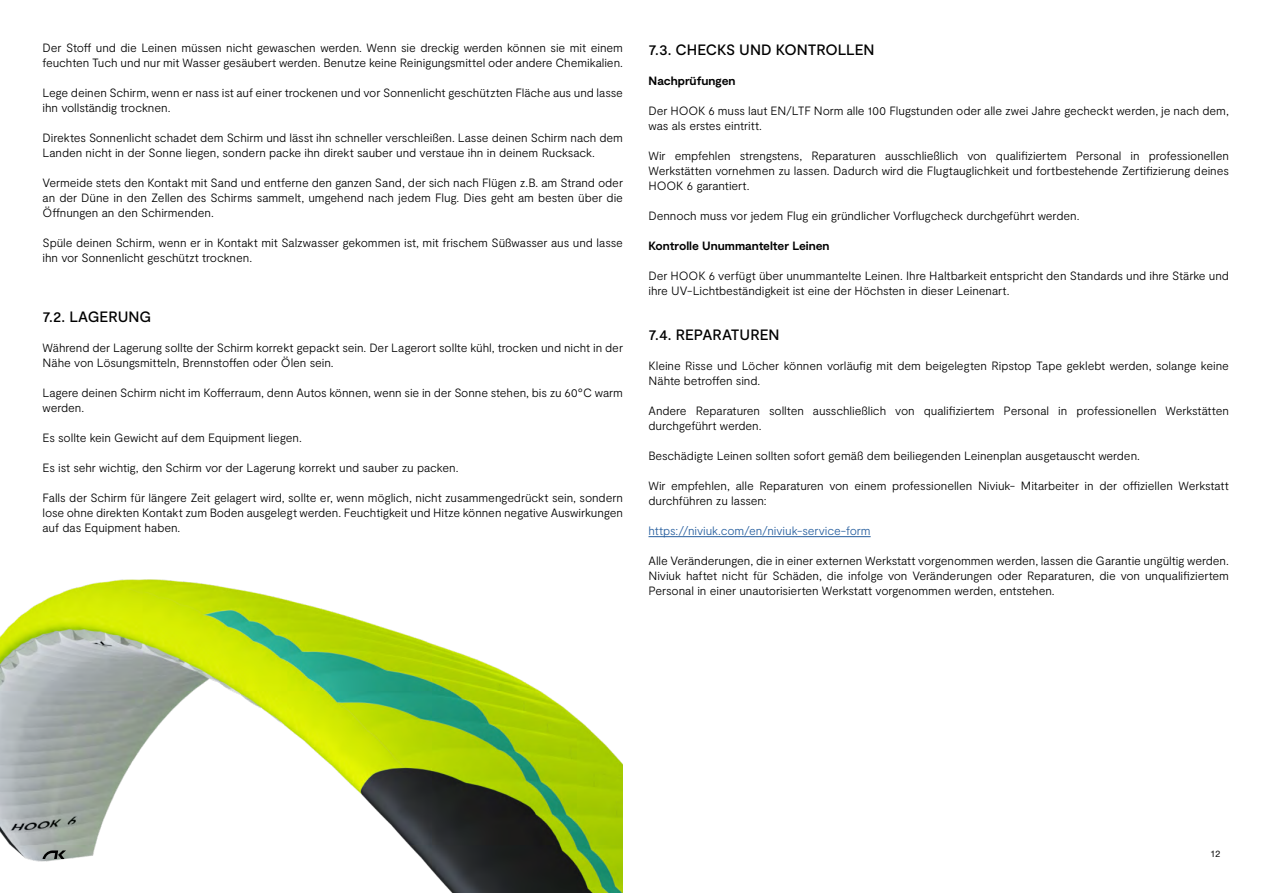
<style>
.page{position:relative;width:1263px;height:893px;background:#fff}
.page>*{position:absolute;margin:0;border:0;box-sizing:border-box;transform-origin:0 0}
.t1{font:500 15px "Moderat";color:#000}
.t2{font:300 12px/15px "Moderat";letter-spacing:-.005em;color:#000}
.t3{font:700 12px "Moderat";letter-spacing:-.005em;color:#000}
.t4{font:300 12px "Moderat";letter-spacing:-.005em;color:#265e9e}
.t5{font:9px "Helvetica Neue LT Std";color:#000}
</style>
<div class="page">
<img style="left:0;top:579px;width:623px;height:314px">
<hr style="left:648px;top:536px;width:223px;height:1px;background:#265e9e">
<svg style="left:43px;top:850px;width:23px;height:9px"></svg>
<p class="t2" style="left:43px;top:41px;width:582px">Der Stoff und die Leinen müssen nicht gewaschen werden. Wenn sie dreckig werden können sie mit einem feuchten Tuch und nur mit Wasser gesäubert werden. Benutze keine Reinigungsmittel oder andere Chemikalien.</p>
<p class="t2" style="left:43px;top:86px;width:582px">Lege deinen Schirm, wenn er nass ist auf einer trockenen und vor Sonnenlicht geschützten Fläche aus und lasse ihn vollständig trocknen.</p>
<p class="t2" style="left:43px;top:131px;width:582px">Direktes Sonnenlicht schadet dem Schirm und lässt ihn schneller verschleißen. Lasse deinen Schirm nach dem<br>Landen nicht in der Sonne liegen, sondern packe ihn direkt sauber und verstaue ihn in deinem Rucksack.</p>
<p class="t2" style="left:43px;top:176px;width:582px;text-align:justify">Vermeide stets den Kontakt mit Sand und entferne den ganzen Sand, der sich nach Flügen z.B. am Strand oder an der Düne in den Zellen des Schirms sammelt, umgehend nach jedem Flug. Dies geht am besten über die Öffnungen an den Schirmenden.</p>
<p class="t2" style="left:43px;top:236px;width:582px">Spüle deinen Schirm, wenn er in Kontakt mit Salzwasser gekommen ist, mit frischem Süßwasser aus und lasse ihn vor Sonnenlicht geschützt trocknen.</p>
<p class="t1" style="left:43px;top:308px;width:110px">7.2. LAGERUNG</p>
<p class="t2" style="left:43px;top:341px;width:582px">Während der Lagerung sollte der Schirm korrekt gepackt sein. Der Lagerort sollte kühl, trocken und nicht in der<br>Nähe von Lösungsmitteln, Brennstoffen oder Ölen sein.</p>
<p class="t2" style="left:43px;top:386px;width:582px">Lagere deinen Schirm nicht im Kofferraum, denn Autos können, wenn sie in der Sonne stehen, bis zu 60°C warm werden.</p>
<p class="t2" style="left:43px;top:431px;width:261px">Es sollte kein Gewicht auf dem Equipment liegen.</p>
<p class="t2" style="left:43px;top:461px;width:417px">Es ist sehr wichtig, den Schirm vor der Lagerung korrekt und sauber zu packen.</p>
<p class="t2" style="left:43px;top:491px;width:582px;text-align:justify">Falls der Schirm für längere Zeit gelagert wird, sollte er, wenn möglich, nicht zusammengedrückt sein, sondern lose ohne direkten Kontakt zum Boden ausgelegt werden. Feuchtigkeit und Hitze können negative Auswirkungen auf das Equipment haben.</p>
<p class="t1" style="left:648px;top:41px;width:228px">7.3. CHECKS UND KONTROLLEN</p>
<p class="t3" style="left:648px;top:73px;width:89px">Nachprüfungen</p>
<p class="t2" style="left:648px;top:103px;width:582px">Der HOOK 6 muss laut EN/LTF Norm alle 100 Flugstunden oder alle zwei Jahre gecheckt werden, je nach dem, was als erstes eintritt.</p>
<p class="t2" style="left:648px;top:148px;width:582px;text-align:justify">Wir empfehlen strengstens, Reparaturen ausschließlich von qualifiziertem Personal in professionellen Werkstätten vornehmen zu lassen. Dadurch wird die Flugtauglichkeit und fortbestehende Zertifizierung deines HOOK 6 garantiert.</p>
<p class="t2" style="left:648px;top:208px;width:432px">Dennoch muss vor jedem Flug ein gründlicher Vorflugcheck durchgeführt werden.</p>
<p class="t3" style="left:648px;top:238px;width:183px">Kontrolle Unummantelter Leinen</p>
<p class="t2" style="left:648px;top:268px;width:582px">Der HOOK 6 verfügt über unummantelte Leinen. Ihre Haltbarkeit entspricht den Standards und ihre Stärke und ihre UV-Lichtbeständigkeit ist eine der Höchsten in dieser Leinenart.</p>
<p class="t1" style="left:648px;top:326px;width:133px">7.4. REPARATUREN</p>
<p class="t2" style="left:648px;top:358px;width:582px">Kleine Risse und Löcher können vorläufig mit dem beigelegten Ripstop Tape geklebt werden, solange keine<br>Nähte betroffen sind.</p>
<p class="t2" style="left:648px;top:403px;width:582px">Andere Reparaturen sollten ausschließlich von qualifiziertem Personal in professionellen Werkstätten durchgeführt werden.</p>
<p class="t2" style="left:648px;top:448px;width:493px">Beschädigte Leinen sollten sofort gemäß dem beiliegenden Leinenplan ausgetauscht werden.</p>
<p class="t2" style="left:648px;top:478px;width:582px">Wir empfehlen, alle Reparaturen von einem professionellen Niviuk- Mitarbeiter in der offiziellen Werkstatt durchführen zu lassen:</p>
<p class="t4" style="left:648px;top:523px;width:224px">https://niviuk.com/en/niviuk-service-form</p>
<p class="t2" style="left:648px;top:553px;width:582px;text-align:justify">Alle Veränderungen, die in einer externen Werkstatt vorgenommen werden, lassen die Garantie ungültig werden.<br>Niviuk haftet nicht für Schäden, die infolge von Veränderungen oder Reparaturen, die von unqualifiziertem Personal in einer unautorisierten Werkstatt vorgenommen werden, entstehen.</p>
<p class="t5" style="left:1210px;top:848px;width:12px">12</p>
</div>
